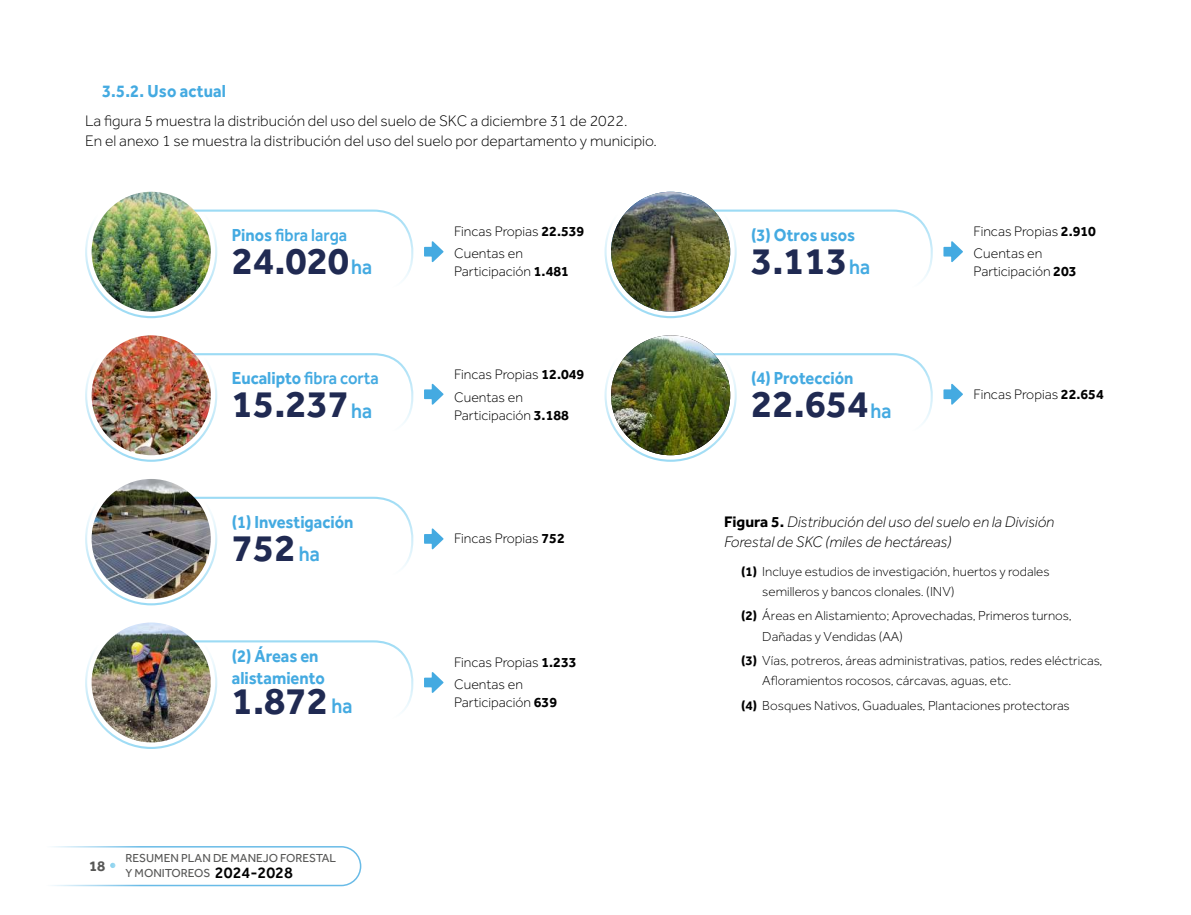
<style>
.page{position:relative;width:1191px;height:915px;background:#fff}
.page>*{position:absolute;margin:0;border:0;box-sizing:border-box;transform-origin:0 0}
.t1{font:700 39px "Effra";color:#202a52}
.t2{font:500 21.75px "Effra";color:#44aae1;scale:.92 1}
.t3{font:700 18px/21.6px "Effra";color:#44aae1;scale:.92 1}
.t4{font:500 18px "Effra";color:#44aae1;scale:.92 1}
.t5{font:300 15.75px/20.2px "Effra";color:#000}
.t6{font:italic 300 15.75px/20.2px "Effra";color:#000}
.t7{font:700 15px "Effra";color:#575756}
.t8{font:300 14.25px/22.2px "Effra";color:#000}
.t9{font:300 13.5px/20.2px "Effra";color:#000}
.t10{font:12px/15px "Effra";color:#575756}
.s1{font-weight:700}
.s2{font-weight:500;font-size:16.2px;color:#000}
.s3{font-weight:700;font-style:normal}
</style>
<div class="page">
<div style="left:151px;top:209px;width:262px;height:85px;border:2px solid #65c7ef;border-radius:39px"></div>
<div style="left:670px;top:209px;width:262px;height:85px;border:2px solid #65c7ef;border-radius:39px"></div>
<div style="left:151px;top:353px;width:262px;height:84px;border:2px solid #65c7ef;border-radius:39px"></div>
<div style="left:670px;top:353px;width:262px;height:84px;border:2px solid #65c7ef;border-radius:39px"></div>
<div style="left:151px;top:496px;width:262px;height:85px;border:2px solid #65c7ef;border-radius:39px"></div>
<div style="left:151px;top:640px;width:262px;height:84px;border:2px solid #65c7ef;border-radius:39px"></div>
<img style="left:92px;top:192px;width:119px;height:119px;border-radius:60px">
<img style="left:611px;top:192px;width:119px;height:119px;border-radius:60px">
<img style="left:92px;top:335px;width:119px;height:120px;border-radius:60px">
<img style="left:611px;top:335px;width:119px;height:120px;border-radius:60px">
<img style="left:92px;top:479px;width:119px;height:119px;border-radius:60px">
<img style="left:92px;top:622px;width:119px;height:120px;border-radius:60px">
<svg style="left:424px;top:241px;width:19px;height:21px"></svg>
<svg style="left:943px;top:241px;width:20px;height:21px"></svg>
<svg style="left:424px;top:383px;width:19px;height:21px"></svg>
<svg style="left:943px;top:383px;width:20px;height:21px"></svg>
<svg style="left:424px;top:528px;width:19px;height:21px"></svg>
<svg style="left:424px;top:672px;width:19px;height:20px"></svg>
<svg style="left:52px;top:846px;width:310px;height:40px"></svg>
<h3 class="t3" style="left:102px;top:80px;width:136px">3.5.2. Uso actual</h3>
<p class="t5" style="left:85px;top:110px;width:573px">La figura 5 muestra la distribución del uso del suelo de SKC a diciembre 31 de 2022.<br>En el anexo 1 se muestra la distribución del uso del suelo por departamento y municipio.</p>
<p class="t8" style="left:454px;top:220px;width:132px">Fincas Propias <span class="s1">22.539<br></span>Cuentas en</p>
<p class="t8" style="left:454px;top:260px;width:116px">Participación <span class="s1">1.481</span></p>
<h3 class="t4" style="left:232px;top:224px;width:127px"><span class="s1">Pinos</span> fibra larga</h3>
<h3 class="t3" style="left:751px;top:223px;width:114px">(3) Otros usos</h3>
<h1 class="t1" style="left:232px;top:237px;width:119px">24.020</h1>
<h1 class="t1" style="left:751px;top:237px;width:98px">3.113</h1>
<h2 class="t2" style="left:351px;top:253px;width:24px">ha</h2>
<h2 class="t2" style="left:849px;top:253px;width:24px">ha</h2>
<p class="t8" style="left:454px;top:363px;width:132px">Fincas Propias <span class="s1">12.049<br></span>Cuentas en</p>
<p class="t8" style="left:454px;top:403px;width:116px">Participación <span class="s1">3.188</span></p>
<h3 class="t4" style="left:232px;top:367px;width:161px"><span class="s1">Eucalipto</span> fibra corta</h3>
<h3 class="t3" style="left:751px;top:367px;width:112px">(4) Protección</h3>
<h1 class="t1" style="left:232px;top:380px;width:119px">15.237</h1>
<h1 class="t1" style="left:751px;top:380px;width:119px">22.654</h1>
<h2 class="t2" style="left:351px;top:397px;width:24px">ha</h2>
<h2 class="t2" style="left:870px;top:397px;width:24px">ha</h2>
<p class="t8" style="left:973px;top:220px;width:124px">Fincas Propias <span class="s1">2.910<br></span>Cuentas en</p>
<p class="t8" style="left:973px;top:260px;width:104px">Participación <span class="s1">203</span></p>
<p class="t8" style="left:973px;top:382px;width:132px">Fincas Propias <span class="s1">22.654</span></p>
<h3 class="t3" style="left:232px;top:510px;width:134px">(1) Investigación</h3>
<h1 class="t1" style="left:232px;top:524px;width:65px">752</h1>
<h2 class="t2" style="left:299px;top:540px;width:24px">ha</h2>
<h3 class="t3" style="left:232px;top:644px;width:102px">(2) Áreas en alistamiento</h3>
<h1 class="t1" style="left:232px;top:677px;width:98px">1.872</h1>
<h2 class="t2" style="left:331px;top:692px;width:24px">ha</h2>
<p class="t7" style="left:89px;top:856px;width:18px">18</p>
<p class="t10" style="left:125px;top:850px;width:212px">RESUMEN PLAN DE MANEJO FORESTAL<br>Y MONITOREOS <span class="s2">2024-2028</span></p>
<p class="t8" style="left:454px;top:527px;width:112px">Fincas Propias <span class="s1">752</span></p>
<p class="t8" style="left:454px;top:650px;width:124px">Fincas Propias <span class="s1">1.233<br></span>Cuentas en</p>
<p class="t8" style="left:454px;top:691px;width:104px">Participación <span class="s1">639</span></p>
<p class="t6" style="left:724px;top:511px;width:332px"><span class="s3">Figura 5.</span> Distribución del uso del suelo en la División<br>Forestal de SKC (miles de hectáreas)</p>
<p class="t9" style="left:762px;top:560px;width:289px;text-indent:-21px"><span class="s1">(1)</span> Incluye estudios de investigación, huertos y rodales semilleros y bancos clonales. (INV)</p>
<p class="t9" style="left:762px;top:605px;width:311px;text-indent:-21px"><span class="s1">(2)</span> Áreas en Alistamiento; Aprovechadas, Primeros turnos,<br>Dañadas y Vendidas (AA)</p>
<p class="t9" style="left:762px;top:650px;width:342px;text-indent:-21px"><span class="s1">(3)</span> Vías, potreros, áreas administrativas, patios, redes eléctricas,<br>Afloramientos rocosos, cárcavas, aguas, etc.</p>
<p class="t9" style="left:741px;top:695px;width:330px"><span class="s1">(4)</span> Bosques Nativos, Guaduales, Plantaciones protectoras</p>
</div>
